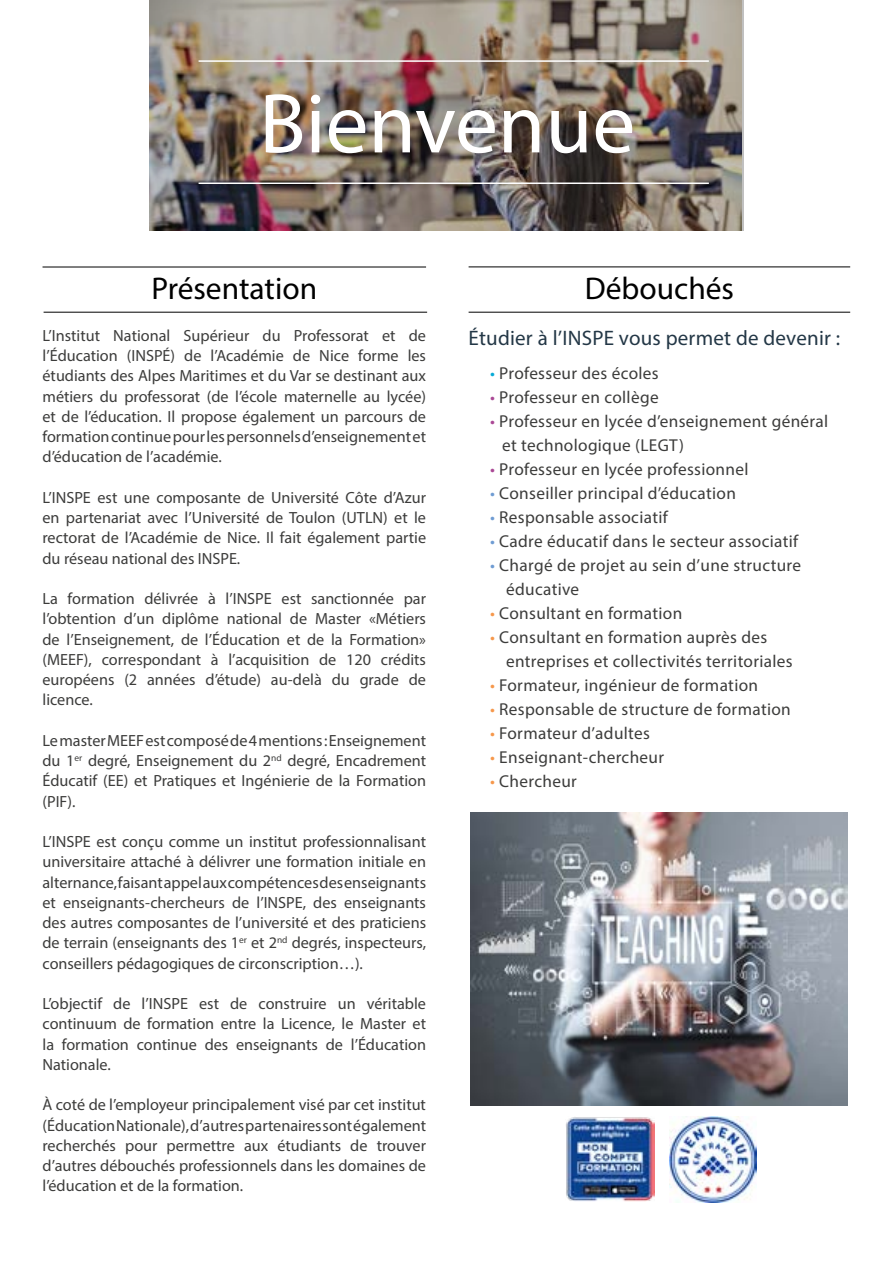
<style>
.page{position:relative;width:893px;height:1263px;background:#fff}
.page>*{position:absolute;margin:0;border:0;box-sizing:border-box;transform-origin:0 0}
.t1{font:85.5px "Myriad Pro";color:#fff}
.t2{font:31.5px "Myriad Pro";color:#000}
.t3{font:21px "Myriad Pro";letter-spacing:.01em;color:#233746}
.t4{font:17.25px/24px "Myriad Pro";letter-spacing:.02em;color:#3c3c3b}
.t5{font:16.2px/20.2px "Myriad Pro";color:#3c3c3b;text-align:justify}
.s1{color:#07aad6}
.s2{color:#aa4895}
.s3{color:#6f9cd3}
.s4{color:#f6984c}
</style>
<div class="page">
<img style="left:149px;top:0;width:594px;height:231px">
<hr style="left:199px;top:182px;width:510px;height:2px;background:#fff">
<hr style="left:199px;top:60px;width:510px;height:2px;background:#fff">
<hr style="left:44px;top:312px;width:383px;height:1px;background:#000">
<hr style="left:43px;top:267px;width:383px;height:1px;background:#000">
<hr style="left:469px;top:312px;width:381px;height:1px;background:#000">
<hr style="left:469px;top:266px;width:381px;height:1px;background:#000">
<img style="left:471px;top:812px;width:376px;height:293px">
<img style="left:670px;top:1117px;width:87px;height:85px">
<img style="left:566px;top:1117px;width:88px;height:84px">
<h1 class="t1" style="left:259px;top:71px;width:378px">Bienvenue</h1>
<h2 class="t2" style="left:151px;top:269px;width:167px">Présentation</h2>
<p class="t5" style="left:43px;top:325px;width:385px">L’Institut National Supérieur du Professorat et de l’Éducation (INSPÉ) de l’Académie de Nice forme les étudiants des Alpes Maritimes et du Var se destinant aux métiers du professorat (de l’école maternelle au lycée) et de l’éducation. Il propose également un parcours de formation continue pour les personnels d’enseignement et d’éducation de l’académie.</p>
<p class="t5" style="left:43px;top:487px;width:385px">L’INSPE est une composante de Université Côte d’Azur en partenariat avec l’Université de Toulon (UTLN) et le rectorat de l’Académie de Nice. Il fait également partie du réseau national des INSPE.</p>
<p class="t5" style="left:43px;top:588px;width:385px">La formation délivrée à l’INSPE est sanctionnée par l’obtention d’un diplôme national de Master «Métiers de l’Enseignement, de l’Éducation et de la Formation» (MEEF), correspondant à l’acquisition de 120 crédits européens (2 années d’étude) au-delà du grade de licence.</p>
<p class="t5" style="left:43px;top:730px;width:385px">Le master MEEF est composé de 4 mentions : Enseignement du 1<sup>er</sup> degré, Enseignement du 2<sup>nd</sup> degré, Encadrement Éducatif (EE) et Pratiques et Ingénierie de la Formation (PIF).</p>
<p class="t5" style="left:43px;top:831px;width:385px">L’INSPE est conçu comme un institut professionnalisant universitaire attaché à délivrer une formation initiale en alternance, faisant appel aux compétences des enseignants et enseignants-chercheurs de l’INSPE, des enseignants des autres composantes de l’université et des praticiens de terrain (enseignants des 1<sup>er</sup> et 2<sup>nd</sup> degrés, inspecteurs, conseillers pédagogiques de circonscription…).</p>
<p class="t5" style="left:43px;top:993px;width:385px">L’objectif de l’INSPE est de construire un véritable continuum de formation entre la Licence, le Master et la formation continue des enseignants de l’Éducation Nationale.</p>
<p class="t5" style="left:43px;top:1094px;width:385px">À coté de l’employeur principalement visé par cet institut (Éducation Nationale), d’autres partenaires sont également recherchés pour permettre aux étudiants de trouver d’autres débouchés professionnels dans les domaines de l’éducation et de la formation.</p>
<h2 class="t2" style="left:585px;top:269px;width:151px">Débouchés</h2>
<p class="t3" style="left:469px;top:325px;width:373px">Étudier à l’INSPE vous permet de devenir :</p>
<p class="t4" style="left:490px;top:361px;width:170px"><span class="s1">•</span> Professeur des écoles</p>
<p class="t4" style="left:490px;top:385px;width:170px"><span class="s2">•</span> Professeur en collège</p>
<p class="t4" style="left:502px;top:409px;width:328px;text-indent:-12px"><span class="s2">•</span> Professeur en lycée d’enseignement général et technologique (LEGT)</p>
<p class="t4" style="left:490px;top:457px;width:260px"><span class="s2">•</span> Professeur en lycée professionnel</p>
<p class="t4" style="left:490px;top:481px;width:247px"><span class="s3">•</span> Conseiller principal d’éducation</p>
<p class="t4" style="left:490px;top:505px;width:179px"><span class="s3">•</span> Responsable associatif</p>
<p class="t4" style="left:490px;top:529px;width:310px"><span class="s3">•</span> Cadre éducatif dans le secteur associatif</p>
<p class="t4" style="left:506px;top:553px;width:296px;text-indent:-16px"><span class="s3">•</span> Chargé de projet au sein d’une structure éducative</p>
<p class="t4" style="left:490px;top:601px;width:194px"><span class="s4">•</span> Consultant en formation</p>
<p class="t4" style="left:506px;top:625px;width:288px;text-indent:-16px"><span class="s4">•</span> Consultant en formation auprès des entreprises et collectivités territoriales</p>
<p class="t4" style="left:490px;top:673px;width:270px"><span class="s4">•</span> Formateur, ingénieur de formation</p>
<p class="t4" style="left:490px;top:697px;width:302px"><span class="s4">•</span> Responsable de structure de formation</p>
<p class="t4" style="left:490px;top:721px;width:161px"><span class="s4">•</span> Formateur d’adultes</p>
<p class="t4" style="left:490px;top:745px;width:176px"><span class="s4">•</span> Enseignant-chercheur</p>
<p class="t4" style="left:490px;top:769px;width:88px"><span class="s4">•</span> Chercheur</p>
</div>
